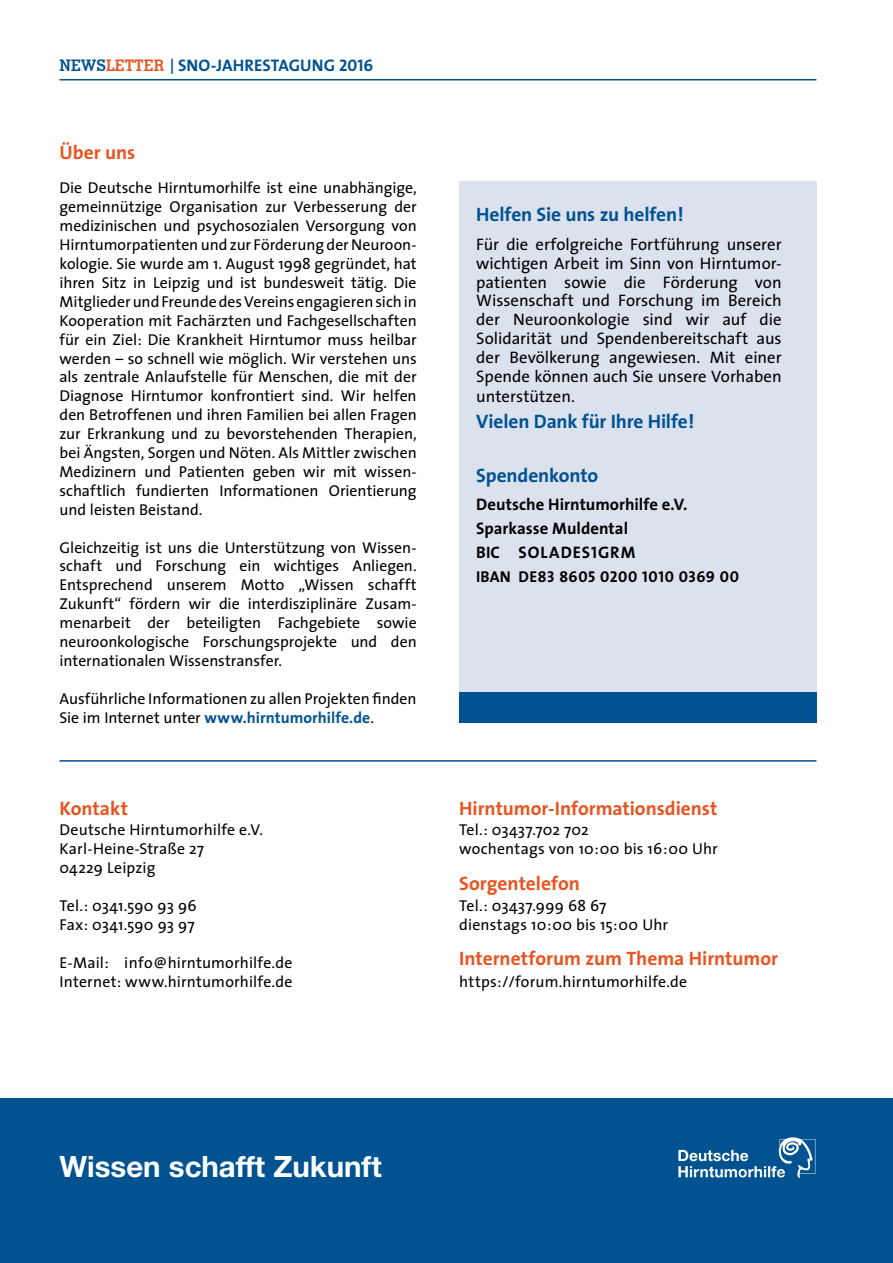
<style>
.page{position:relative;width:893px;height:1263px;background:#fff}
.page>*{position:absolute;margin:0;border:0;box-sizing:border-box;transform-origin:0 0}
.t1{font:700 29.4px "Helvetica Neue";color:#fff}
.t2{font:700 19.5px "The Sans";color:#e85420}
.t3{font:700 19.5px "The Sans";letter-spacing:-.005em;color:#005291}
.t4{font:16.8px "The Sans Bold Caps";letter-spacing:.005em;color:#005291}
.t5{font:16.65px/18.9px "The Sans";color:#000;text-align:justify}
.t6{font:700 16.65px/24px "The Sans";color:#000}
.t7{font:16.65px "The Sans Bold Caps";letter-spacing:.055em;color:#000}
.t8{font:15.75px/18.9px "The Sans";letter-spacing:.005em;color:#000}
.t9{font:15.75px "The Sans Bold Caps";letter-spacing:.035em;color:#000}
.s1{font-family:"Geometric Slab 703 BT";font-weight:700;font-size:15.9px}
.s2{font-family:"Geometric Slab 703 BT";font-weight:700;font-size:15.9px;color:#e85420}
.s3{font-size:15px}
.s4{font-weight:700;color:#005291}
</style>
<div class="page">
<hr style="left:60px;top:79px;width:756px;height:1px;background:#005291">
<div style="left:459px;top:182px;width:357px;height:541px;background:#dce1ee"></div>
<hr style="left:60px;top:760px;width:756px;height:2px;background:#005291">
<div style="left:0;top:1098px;width:893px;height:165px;background:#005291"></div>
<svg style="left:678px;top:1137px;width:137px;height:41px"></svg>
<div style="left:459px;top:692px;width:357px;height:31px;background:#005291"></div>
<p class="t4" style="left:60px;top:51px;width:315px"><span class="s1">NEWS</span><span class="s2">LETTER</span> <span class="s3">|</span> SNO-JAHRESTAGUNG 2016</p>
<p class="t2" style="left:60px;top:136px;width:77px">Über uns</p>
<p class="t8" style="left:60px;top:178px;width:359px;text-align:justify">Die Deutsche Hirntumorhilfe ist eine unabhängige, gemeinnützige Organisation zur Verbesserung der medizinischen und psychosozialen Versorgung von Hirntumorpatienten und zur Förderung der Neuroon&shy;kologie. Sie wurde am 1. August 1998 gegründet, hat ihren Sitz in Leipzig und ist bundesweit tätig. Die Mitglieder und Freunde des Vereins engagieren sich in Kooperation mit Fachärzten und Fachgesellschaften für ein Ziel: Die Krankheit Hirntumor muss heilbar werden – so schnell wie möglich. Wir verstehen uns als zentrale Anlaufstelle für Menschen, die mit der Diagnose Hirntumor konfrontiert sind. Wir helfen den Betroffenen und ihren Familien bei allen Fragen zur Erkrankung und zu bevorstehenden Therapien, bei Ängsten, Sorgen und Nöten. Als Mittler zwischen Medizinern und Patienten geben wir mit wissen&shy;schaftlich fundierten Informationen Orientierung und leisten Beistand.</p>
<p class="t8" style="left:60px;top:537px;width:359px;text-align:justify">Gleichzeitig ist uns die Unterstützung von Wissen&shy;schaft und Forschung ein wichtiges Anliegen.<br>Entsprechend unserem Motto „Wissen schafft Zukunft“ fördern wir die interdisziplinäre Zusam&shy;menarbeit der beteiligten Fachgebiete sowie neuroonkologische Forschungsprojekte und den internationalen Wissenstransfer.</p>
<p class="t8" style="left:60px;top:688px;width:359px">Ausführliche Informationen zu allen Projekten finden<br>Sie im Internet unter <span class="s4">www.hirntumorhilfe.de</span>.</p>
<p class="t2" style="left:60px;top:792px;width:70px">Kontakt</p>
<p class="t8" style="left:60px;top:820px;width:205px">Deutsche Hirntumorhilfe e.V.<br>Karl-Heine-Straße 27<br>04229 Leipzig</p>
<p class="t8" style="left:60px;top:896px;width:139px">Tel.: 0341.590 93 96<br>Fax: 0341.590 93 97</p>
<p class="t8" style="left:60px;top:952px;width:234px">E-Mail: info@hirntumorhilfe.de<br>Internet: www.hirntumorhilfe.de</p>
<p class="t3" style="left:476px;top:198px;width:209px">Helfen Sie uns zu helfen!</p>
<p class="t5" style="left:476px;top:234px;width:307px">Für die erfolgreiche Fortführung unserer wichtigen Arbeit im Sinn von Hirntumor&shy;patienten sowie die Förderung von Wissenschaft und Forschung im Bereich der Neuroonkologie sind wir auf die Solidarität und Spendenbereitschaft aus der Bevölkerung angewiesen. Mit einer Spende können auch Sie unsere Vorhaben unterstützen.</p>
<p class="t3" style="left:476px;top:405px;width:220px">Vielen Dank für Ihre Hilfe!</p>
<p class="t3" style="left:476px;top:459px;width:124px">Spendenkonto</p>
<p class="t6" style="left:476px;top:491px;width:213px">Deutsche Hirntumorhilfe e.V.<br>Sparkasse Muldental</p>
<p class="t7" style="left:476px;top:538px;width:161px">BIC SOLADES1GRM</p>
<p class="t9" style="left:476px;top:563px;width:264px">IBAN DE83 8605 0200 1010 0369 00</p>
<p class="t2" style="left:459px;top:792px;width:260px">Hirntumor-Informationsdienst</p>
<p class="t8" style="left:459px;top:820px;width:260px">Tel.: 03437.702 702<br>wochentags von 10:00 bis 16:00 Uhr</p>
<p class="t2" style="left:459px;top:867px;width:122px">Sorgentelefon</p>
<p class="t8" style="left:459px;top:896px;width:210px">Tel.: 03437.999 68 67 dienstags 10:00 bis 15:00 Uhr</p>
<p class="t2" style="left:459px;top:942px;width:320px">Internetforum zum Thema Hirntumor</p>
<p class="t8" style="left:459px;top:971px;width:230px">https://forum.hirntumorhilfe.de</p>
<h1 class="t1" style="left:60px;top:1148px;width:324px">Wissen schafft Zukunft</h1>
</div>
